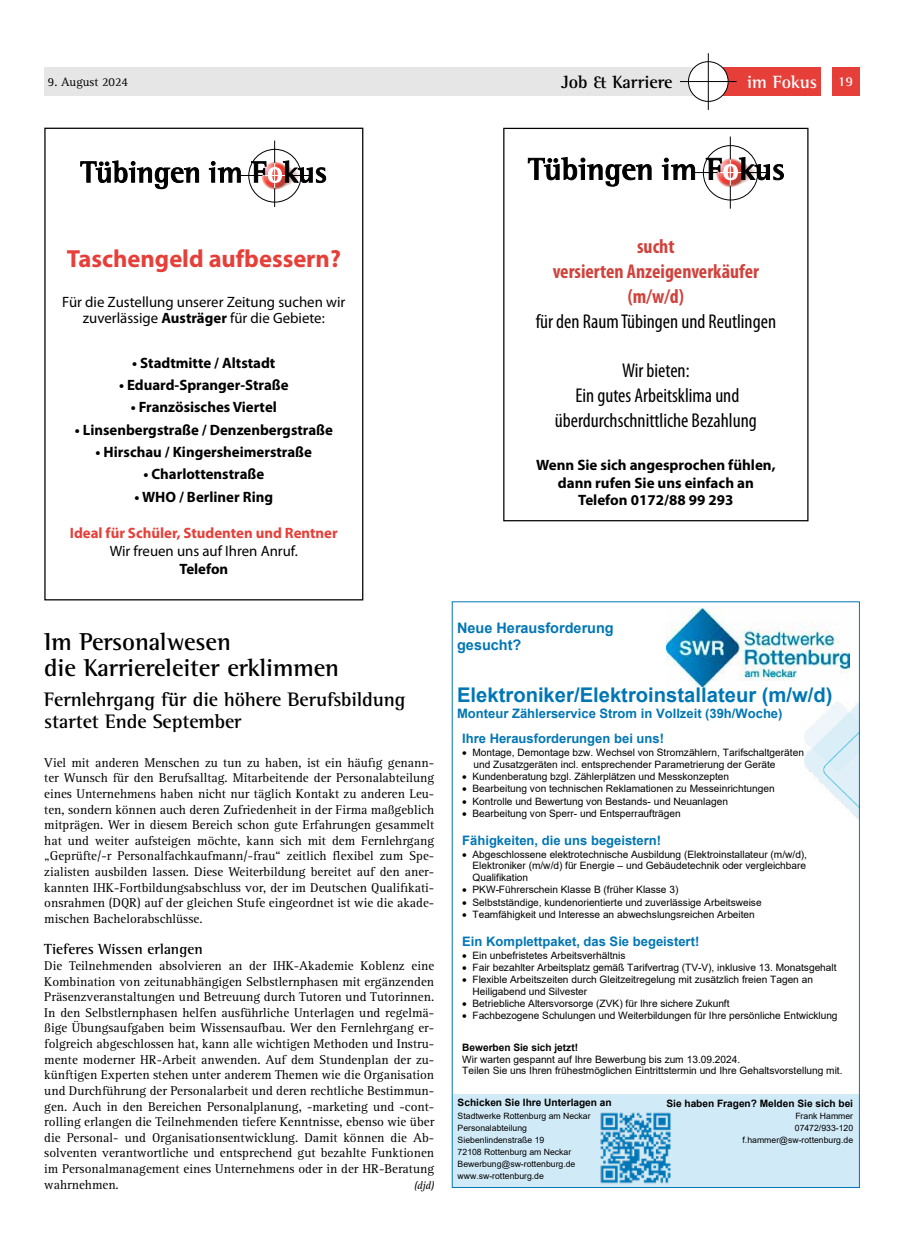
<style>
.page{position:relative;width:904px;height:1241px;background:#fff}
.page>*{position:absolute;margin:0;border:0;box-sizing:border-box;transform-origin:0 0}
.t1{font:700 25px/26.2px "Rotis Semi Serif Std";letter-spacing:-.005em;color:#000}
.t2{font:700 24.75px "Myriad Pro";color:#e63f39}
.t3{font:700 20.25px "Arial";color:#0076b5}
.t4{font:condensed 20px/25px "Myriad Pro";color:#000;text-align:center}
.t5{font:700 20px/22.5px "Rotis Semi Serif Std";letter-spacing:-.005em;color:#000}
.t6{font:700 condensed 20px/25px "Myriad Pro";color:#d0433d;text-align:center}
.t7{font:700 18.12px "Rotis Semi Serif Std";color:#000}
.t8{font:700 18.12px "Rotis Semi Serif Std";color:#fff}
.t9{font:700 15px/17.5px "Myriad Pro";color:#000;text-align:center}
.t10{font:15px/16.4px "Myriad Pro";color:#000;text-align:center}
.t11{font:700 15px "Myriad Pro";color:#e63f39}
.t12{font:700 15px "Rotis Semi Serif Std";color:#000}
.t13{font:700 14.5px/16.5px "Arial";color:#0076b5}
.t14{font:13.12px/15.6px "Rotis Serif Std";color:#000;text-align:justify}
.t15{font:700 13px/24.9px "Arial";color:#0076b5}
.t16{font:12.5px "Rotis Serif Std";color:#000}
.t17{font:italic 11.25px "Rotis Serif Std";color:#000}
.t18{font:10.12px/11.6px "Arial";color:#000}
.t19{font:700 10.12px "Arial";color:#000}
.t20{font:8.62px/12px "Arial";color:#000}
.s1{font-size:13.75px}
.s2{font-weight:700}
</style>
<div class="page">
<div style="left:44px;top:67px;width:667px;height:29px;background:#e7e6e6"></div>
<div style="left:707px;top:67px;width:152px;height:29px;background:#e63f39"></div>
<div style="left:820px;top:64px;width:11px;height:32px;background:#fff"></div>
<div style="left:688px;top:62px;width:40px;height:39px;background:#fff;border-radius:50%"></div>
<div style="left:688px;top:61px;width:40px;height:41px;border:1px solid #000;border-radius:50%"></div>
<hr style="left:680px;top:81px;width:56px;height:1px;background:#000">
<hr style="left:708px;top:53px;width:1px;height:57px;background:#000">
<div style="left:44px;top:128px;width:319px;height:472px;border:1px solid #000"></div>
<svg style="left:80px;top:160px;width:119px;height:29px"></svg>
<svg style="left:209px;top:140px;width:117px;height:67px"></svg>
<div style="left:452px;top:1093px;width:407px;height:94px;background:#d1eaf7"></div>
<img style="left:804px;top:701px;width:53px;height:117px">
<img style="left:600px;top:1112px;width:71px;height:72px">
<img style="left:666px;top:608px;width:183px;height:78px">
<div style="left:503px;top:128px;width:305px;height:393px;border:1px solid #000"></div>
<svg style="left:528px;top:157px;width:123px;height:30px"></svg>
<svg style="left:661px;top:136px;width:123px;height:73px"></svg>
<p class="t16" style="left:48px;top:75px;width:82px">9. August 2024</p>
<h3 class="t7" style="left:561px;top:71px;width:113px">Job &amp; Karriere</h3>
<h3 class="t8" style="left:747px;top:71px;width:107px">im Fokus <span class="s1">19</span></h3>
<h2 class="t2" style="left:67px;top:242px;width:276px">Taschengeld aufbessern?</h2>
<p class="t10" style="left:62px;top:293px;width:284px">Für die Zustellung unserer Zeitung suchen wir zuverlässige <span class="s2">Austräger</span> für die Gebiete:</p>
<p class="t9" style="left:132px;top:353px;width:144px">• Stadtmitte / Altstadt</p>
<p class="t9" style="left:119px;top:375px;width:171px">• Eduard-Spranger-Straße</p>
<p class="t9" style="left:131px;top:398px;width:148px">• Französisches Viertel</p>
<p class="t9" style="left:75px;top:420px;width:260px">• Linsenbergstraße / Denzenbergstraße</p>
<p class="t9" style="left:96px;top:442px;width:218px">• Hirschau / Kingersheimerstraße</p>
<p class="t9" style="left:143px;top:465px;width:122px">• Charlottenstraße</p>
<p class="t9" style="left:134px;top:487px;width:140px">• WHO / Berliner Ring</p>
<p class="t11" style="left:70px;top:523px;width:269px">Ideal für Schüler, Studenten und Rentner</p>
<p class="t10" style="left:110px;top:542px;width:190px">Wir freuen uns auf Ihren Anruf.</p>
<p class="t9" style="left:179px;top:559px;width:50px">Telefon</p>
<h1 class="t1" style="left:44px;top:628px;width:296px">Im Personalwesen<br>die Karriereleiter erklimmen</h1>
<h3 class="t5" style="left:44px;top:687px;width:363px">Fernlehrgang für die höhere Berufsbildung startet Ende September</h3>
<p class="t14" style="left:44px;top:754px;width:391px">Viel mit anderen Menschen zu tun zu haben, ist ein häufig genann&shy;ter Wunsch für den Berufsalltag. Mitarbeitende der Personalabteilung eines Unternehmens haben nicht nur täglich Kontakt zu anderen Leu&shy;ten, sondern können auch deren Zufriedenheit in der Firma maßgeblich mitprägen. Wer in diesem Bereich schon gute Erfahrungen gesammelt hat und weiter aufsteigen möchte, kann sich mit dem Fernlehrgang „Geprüfte/-r Personalfachkaufmann/-frau“ zeitlich flexibel zum Spe&shy;zialisten ausbilden lassen. Diese Weiterbildung bereitet auf den aner&shy;kannten IHK-Fortbildungsabschluss vor, der im Deutschen Qualifikati&shy;onsrahmen (DQR) auf der gleichen Stufe eingeordnet ist wie die akade&shy;mischen Bachelorabschlüsse.</p>
<p class="t12" style="left:44px;top:940px;width:160px">Tieferes Wissen erlangen</p>
<p class="t14" style="left:44px;top:957px;width:391px">Die Teilnehmenden absolvieren an der IHK-Akademie Koblenz eine Kombination von zeitunabhängigen Selbstlernphasen mit ergänzenden Präsenzveranstaltungen und Betreuung durch Tutoren und Tutorinnen.<br>In den Selbstlernphasen helfen ausführliche Unterlagen und regelmä&shy;ßige Übungsaufgaben beim Wissensaufbau. Wer den Fernlehrgang er&shy;folgreich abgeschlossen hat, kann alle wichtigen Methoden und Instru&shy;mente moderner HR-Arbeit anwenden. Auf dem Stundenplan der zu&shy;künftigen Experten stehen unter anderem Themen wie die Organisation und Durchführung der Personalarbeit und deren rechtliche Bestimmun&shy;gen. Auch in den Bereichen Personalplanung, -marketing und -cont&shy;rolling erlangen die Teilnehmenden tiefere Kenntnisse, ebenso wie über die Personal- und Organisationsentwicklung. Damit können die Ab&shy;solventen verantwortliche und entsprechend gut bezahlte Funktionen im Personalmanagement eines Unternehmens oder in der HR-Beratung wahrnehmen.</p>
<p class="t17" style="left:414px;top:1178px;width:22px">(djd)</p>
<h3 class="t6" style="left:552px;top:233px;width:208px">sucht<br>versierten Anzeigenverkäufer (m/w/d)</h3>
<h3 class="t4" style="left:535px;top:308px;width:242px">für den Raum Tübingen und Reutlingen</h3>
<h3 class="t4" style="left:555px;top:358px;width:203px">Wir bieten:<br>Ein gutes Arbeitsklima und überdurchschnittliche Bezahlung</h3>
<p class="t9" style="left:536px;top:455px;width:241px">Wenn Sie sich angesprochen fühlen, dann rufen Sie uns einfach an<br>Telefon 0172/88 99 293</p>
<p class="t13" style="left:457px;top:620px;width:158px">Neue Herausforderung gesucht?</p>
<h3 class="t3" style="left:457px;top:680px;width:377px">Elektroniker/Elektroinstallateur (m/w/d)</h3>
<p class="t15" style="left:462px;top:701px;width:322px;text-indent:-5px">Monteur Zählerservice Strom in Vollzeit (39h/Woche)<br>Ihre Herausforderungen bei uns!</p>
<p class="t18" style="left:473px;top:746px;width:332px;text-indent:-11px">• Montage, Demontage bzw. Wechsel von Stromzählern, Tarifschaltgeräten und Zusatzgeräten incl. entsprechender Parametrierung der Geräte</p>
<p class="t18" style="left:462px;top:770px;width:268px">• Kundenberatung bzgl. Zählerplätzen und Messkonzepten</p>
<p class="t18" style="left:462px;top:782px;width:314px">• Bearbeitung von technischen Reklamationen zu Messeinrichtungen</p>
<p class="t18" style="left:462px;top:795px;width:267px">• Kontrolle und Bewertung von Bestands- und Neuanlagen</p>
<p class="t18" style="left:462px;top:807px;width:220px">• Bearbeitung von Sperr- und Entsperraufträgen</p>
<p class="t15" style="left:462px;top:827px;width:200px">Fähigkeiten, die uns begeistern!</p>
<p class="t18" style="left:472px;top:848px;width:336px;text-align:justify;text-indent:-10px">• Abgeschlossene elektrotechnische Ausbildung (Elektroinstallateur (m/w/d), Elektroniker (m/w/d) für Energie – und Gebäudetechnik oder vergleichbare Qualifikation</p>
<p class="t18" style="left:462px;top:883px;width:218px">• PKW-Führerschein Klasse B (früher Klasse 3)</p>
<p class="t18" style="left:462px;top:896px;width:301px">• Selbstständige, kundenorientierte und zuverlässige Arbeitsweise</p>
<p class="t18" style="left:462px;top:908px;width:294px">• Teamfähigkeit und Interesse an abwechslungsreichen Arbeiten</p>
<p class="t15" style="left:462px;top:928px;width:239px">Ein Komplettpaket, das Sie begeistert!</p>
<p class="t18" style="left:462px;top:948px;width:165px">• Ein unbefristetes Arbeitsverhältnis</p>
<p class="t18" style="left:462px;top:961px;width:376px">• Fair bezahlter Arbeitsplatz gemäß Tarifvertrag (TV-V), inklusive 13. Monatsgehalt</p>
<p class="t18" style="left:472px;top:973px;width:342px;text-indent:-10px">• Flexible Arbeitszeiten durch Gleitzeitregelung mit zusätzlich freien Tagen an<br>Heiligabend und Silvester</p>
<p class="t18" style="left:462px;top:997px;width:269px">• Betriebliche Altersvorsorge (ZVK) für Ihre sichere Zukunft</p>
<p class="t18" style="left:462px;top:1009px;width:377px">• Fachbezogene Schulungen und Weiterbildungen für Ihre persönliche Entwicklung</p>
<p class="t19" style="left:462px;top:1040px;width:117px">Bewerben Sie sich jetzt!</p>
<p class="t18" style="left:462px;top:1052px;width:382px">Wir warten gespannt auf Ihre Bewerbung bis zum 13.09.2024.<br>Teilen Sie uns Ihren frühestmöglichen Eintrittstermin und Ihre Gehaltsvorstellung mit.</p>
<p class="t19" style="left:457px;top:1095px;width:155px">Schicken Sie Ihre Unterlagen an</p>
<p class="t20" style="left:457px;top:1109px;width:135px">Stadtwerke Rottenburg am Neckar<br>Personalabteilung<br>Siebenlindenstraße 19<br>72108 Rottenburg am Neckar<br>Bewerbung@sw-rottenburg.de www.sw-rottenburg.de</p>
<p class="t19" style="left:666px;top:1095px;width:188px">Sie haben Fragen? Melden Sie sich bei</p>
<p class="t20" style="left:742px;top:1109px;width:112px;text-align:right">Frank Hammer<br>07472/933-120 f.hammer@sw-rottenburg.de</p>
</div>
